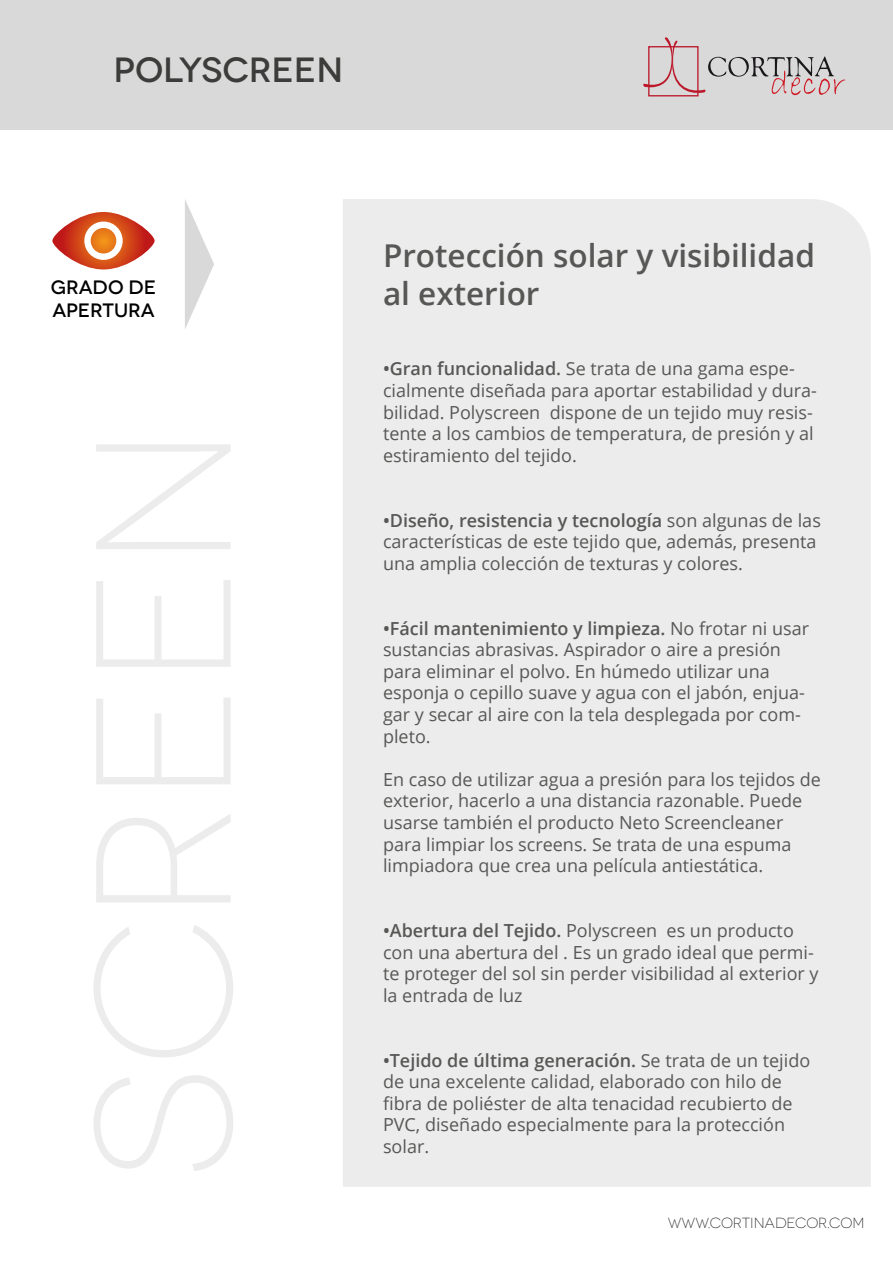
<style>
.page{position:relative;width:893px;height:1263px;background:#fff}
.page>*{position:absolute;margin:0;border:0;box-sizing:border-box;transform-origin:0 0}
.t1{font:500 34.95px "Novecentowide";color:#3c3c3b}
.t2{font:600 31.5px/37.8px "Open Sans";color:#575756}
.t3{font:500 19.35px/23.2px "Novecentowide";letter-spacing:-.005em;color:#000}
.t4{font:18px/21.6px "Open Sans";color:#575756}
.t5{font:300 14.7px "Novecentowide";letter-spacing:-.005em;color:#1d1d1b}
.s1{font-weight:600}
</style>
<div class="page">
<div style="left:343px;top:199px;width:528px;height:988px;background:#ececec"></div>
<div style="left:0;top:0;width:893px;height:129px;background:#d9d9d9"></div>
<svg style="left:643px;top:37px;width:202px;height:59px"></svg>
<svg style="left:52px;top:212px;width:103px;height:57px"></svg>
<svg style="left:185px;top:200px;width:29px;height:129px"></svg>
<h1 class="t1" style="left:113px;top:49px;width:231px">POLYSCREEN</h1>
<p class="t3" style="left:51px;top:276px;width:107px">GRADO DE<br>APERTURA</p>
<h2 class="t2" style="left:383px;top:236px;width:433px">Protección solar y visibilidad al exterior</h2>
<p class="t4" style="left:383px;top:357px;width:435px"><span class="s1">•Gran funcionalidad.</span> Se trata de una gama espe&shy;cialmente diseñada para aportar estabilidad y dura&shy;bilidad. Polyscreen dispone de un tejido muy resis&shy;tente a los cambios de temperatura, de presión y al estiramiento del tejido.</p>
<p class="t4" style="left:383px;top:509px;width:439px"><span class="s1">•Diseño, resistencia y tecnología</span> son algunas de las características de este tejido que, además, presenta una amplia colección de texturas y colores.</p>
<p class="t4" style="left:383px;top:617px;width:428px"><span class="s1">•Fácil mantenimiento y limpieza.</span> No frotar ni usar sustancias abrasivas. Aspirador o aire a presión para eliminar el polvo. En húmedo utilizar una esponja o cepillo suave y agua con el jabón, enjua&shy;gar y secar al aire con la tela desplegada por com&shy;pleto.</p>
<p class="t4" style="left:383px;top:768px;width:439px">En caso de utilizar agua a presión para los tejidos de exterior, hacerlo a una distancia razonable. Puede usarse también el producto Neto Screencleaner para limpiar los screens. Se trata de una espuma limpiadora que crea una película antiestática.</p>
<p class="t4" style="left:383px;top:919px;width:437px"><span class="s1">•Abertura del Tejido.</span> Polyscreen es un producto con una abertura del . Es un grado ideal que permi&shy;te proteger del sol sin perder visibilidad al exterior y la entrada de luz</p>
<p class="t4" style="left:383px;top:1049px;width:429px"><span class="s1">•Tejido de última generación.</span> Se trata de un tejido de una excelente calidad, elaborado con hilo de fibra de poliéster de alta tenacidad recubierto de PVC, diseñado especialmente para la protección solar.</p>
<p class="t5" style="left:668px;top:1215px;width:198px">WWW.CORTINADECOR.COM</p>
</div>
